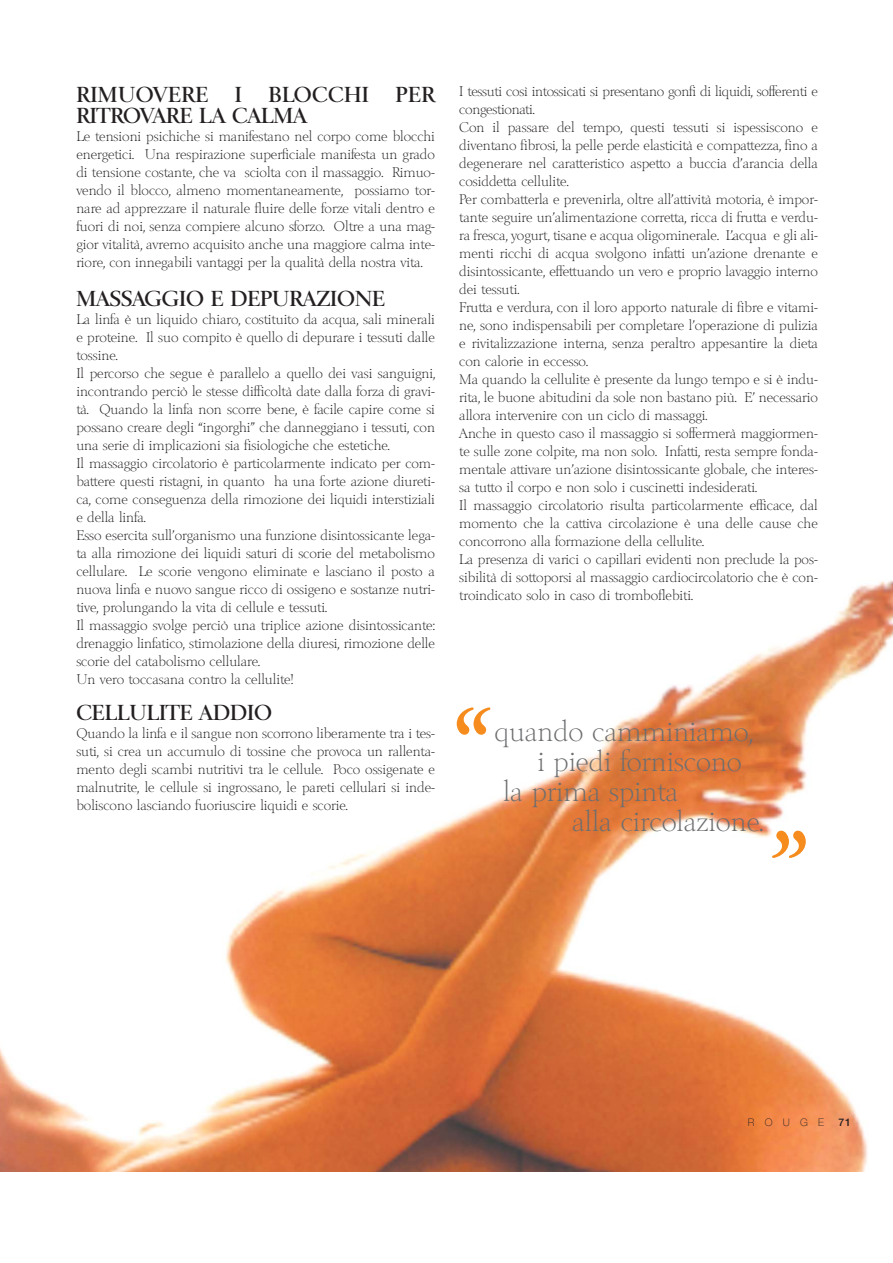
<style>
.page{position:relative;width:893px;height:1263px;background:#fff}
.page>*{position:absolute;margin:0;border:0;box-sizing:border-box;transform-origin:0 0}
.t1{font:italic 120px "Adobe Caslon";color:#f68b1e}
.t2{font:200 27px "Belfast";color:#6c6e70}
.t3{font:500 21px "Belfast";color:#231f20}
.t4{font:500 21px "Belfast";letter-spacing:.025em;color:#231f20}
.t5{font:200 13.5px/18px "Belfast";color:#231f20}
.t6{font:100 10.5px "Helvetica Neue";letter-spacing:.98em;color:#231f20}
.t7{font:500 10.5px "Helvetica Neue";color:#231f20}
</style>
<div class="page">
<img style="left:0;top:580px;width:892px;height:592px">
<h3 class="t4" style="left:76px;top:85px;width:133px">RIMUOVERE</h3>
<h3 class="t3" style="left:235px;top:85px;width:9px">I</h3>
<h3 class="t4" style="left:268px;top:85px;width:102px">BLOCCHI</h3>
<h3 class="t3" style="left:395px;top:85px;width:41px">PER</h3>
<h3 class="t3" style="left:76px;top:106px;width:232px">RITROVARE LA CALMA</h3>
<p class="t5" style="left:76px;top:128px;width:360px;text-align:justify">Le tensioni psichiche si manifestano nel corpo come blocchi energetici. Una respirazione superficiale manifesta un grado di tensione costante, che va sciolta con il massaggio. Rimuo&shy;vendo il blocco, almeno momentaneamente, possiamo tor&shy;nare ad apprezzare il naturale fluire delle forze vitali dentro e fuori di noi, senza compiere alcuno sforzo. Oltre a una mag&shy;gior vitalità, avremo acquisito anche una maggiore calma inte&shy;riore, con innegabili vantaggi per la qualità della nostra vita.</p>
<h3 class="t3" style="left:76px;top:289px;width:310px">MASSAGGIO E DEPURAZIONE</h3>
<p class="t5" style="left:76px;top:311px;width:360px">La linfa è un liquido chiaro, costituito da acqua, sali minerali e proteine. Il suo compito è quello di depurare i tessuti dalle tossine.<br>Il percorso che segue è parallelo a quello dei vasi sanguigni, incontrando perciò le stesse difficoltà date dalla forza di gravi&shy;tà. Quando la linfa non scorre bene, è facile capire come si possano creare degli “ingorghi” che danneggiano i tessuti, con una serie di implicazioni sia fisiologiche che estetiche.<br>Il massaggio circolatorio è particolarmente indicato per com&shy;battere questi ristagni, in quanto ha una forte azione diureti&shy;ca, come conseguenza della rimozione dei liquidi interstiziali e della linfa.<br>Esso esercita sull’organismo una funzione disintossicante lega&shy;ta alla rimozione dei liquidi saturi di scorie del metabolismo cellulare. Le scorie vengono eliminate e lasciano il posto a nuova linfa e nuovo sangue ricco di ossigeno e sostanze nutri&shy;tive, prolungando la vita di cellule e tessuti.<br>Il massaggio svolge perciò una triplice azione disintossicante: drenaggio linfatico, stimolazione della diuresi, rimozione delle scorie del catabolismo cellulare.<br>Un vero toccasana contro la cellulite!</p>
<h3 class="t3" style="left:76px;top:703px;width:197px">CELLULITE ADDIO</h3>
<p class="t5" style="left:76px;top:725px;width:360px;text-align:justify">Quando la linfa e il sangue non scorrono liberamente tra i tes&shy;suti, si crea un accumulo di tossine che provoca un rallenta&shy;mento degli scambi nutritivi tra le cellule. Poco ossigenate e malnutrite, le cellule si ingrossano, le pareti cellulari si inde&shy;boliscono lasciando fuoriuscire liquidi e scorie.</p>
<h2 class="t2" style="left:494px;top:719px;width:260px">quando camminiamo,</h2>
<p class="t5" style="left:459px;top:84px;width:360px">I tessuti così intossicati si presentano gonfi di liquidi, sofferenti e congestionati.<br>Con il passare del tempo, questi tessuti si ispessiscono e diventano fibrosi, la pelle perde elasticità e compattezza, fino a degenerare nel caratteristico aspetto a buccia d’arancia della cosiddetta cellulite.<br>Per combatterla e prevenirla, oltre all’attività motoria, è impor&shy;tante seguire un’alimentazione corretta, ricca di frutta e verdu&shy;ra fresca, yogurt, tisane e acqua oligominerale. L’acqua e gli ali&shy;menti ricchi di acqua svolgono infatti un’azione drenante e disintossicante, effettuando un vero e proprio lavaggio interno dei tessuti.<br>Frutta e verdura, con il loro apporto naturale di fibre e vitami&shy;ne, sono indispensabili per completare l’operazione di pulizia e rivitalizzazione interna, senza peraltro appesantire la dieta con calorie in eccesso.<br>Ma quando la cellulite è presente da lungo tempo e si è indu&shy;rita, le buone abitudini da sole non bastano più. E’ necessario allora intervenire con un ciclo di massaggi.<br>Anche in questo caso il massaggio si soffermerà maggiormen&shy;te sulle zone colpite, ma non solo. Infatti, resta sempre fonda&shy;mentale attivare un’azione disintossicante globale, che interes&shy;sa tutto il corpo e non solo i cuscinetti indesiderati.<br>Il massaggio circolatorio risulta particolarmente efficace, dal momento che la cattiva circolazione è una delle cause che concorrono alla formazione della cellulite.<br>La presenza di varici o capillari evidenti non preclude la pos&shy;sibilità di sottoporsi al massaggio cardiocircolatorio che è con&shy;troindicato solo in caso di tromboflebiti.</p>
<h1 class="t1" style="left:502px;top:741px;width:40px;rotate:-180deg">”</h1>
<h2 class="t2" style="left:537px;top:749px;width:206px">i piedi forniscono</h2>
<h2 class="t2" style="left:503px;top:779px;width:177px">la prima spinta</h2>
<h2 class="t2" style="left:572px;top:809px;width:193px">alla circolazione.</h2>
<h1 class="t1" style="left:759px;top:824px;width:40px">”</h1>
<p class="t6" style="left:748px;top:1119px;width:78px">ROUGE</p>
<p class="t7" style="left:838px;top:1119px;width:14px">71</p>
</div>
